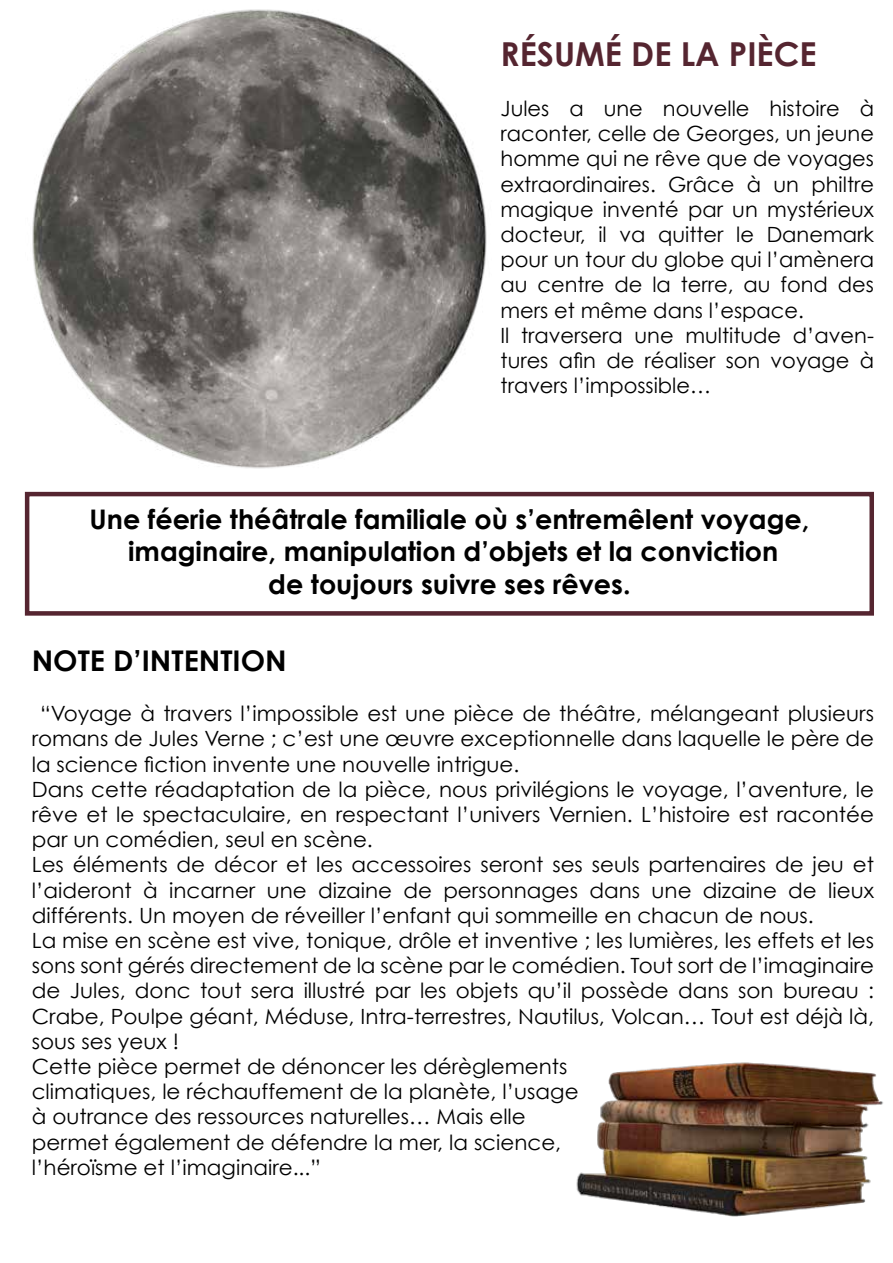
<style>
.page{position:relative;width:893px;height:1263px;background:#fff}
.page>*{position:absolute;margin:0;border:0;box-sizing:border-box;transform-origin:0 0}
.t1{font:700 33px "Century Gothic";color:#552530}
.t2{font:700 28.5px "Century Gothic";color:#000}
.t3{font:700 27px/32.4px "Century Gothic";color:#000;text-align:center}
.t4{font:21px/25.2px "Century Gothic";color:#000}
</style>
<div class="page">
<img style="left:32px;top:9px;width:455px;height:460px">
<img style="left:576px;top:1062px;width:307px;height:155px">
<div style="left:25px;top:492px;width:849px;height:124px;border:4px solid #552530"></div>
<h1 class="t1" style="left:501px;top:33px;width:318px">RÉSUMÉ DE LA PIÈCE</h1>
<p class="t4" style="left:501px;top:96px;width:375px">Jules a une nouvelle histoire à raconter, celle de Georges, un jeune homme qui ne rêve que de voyages extraordinaires. Grâce à un philtre magique inventé par un mystérieux docteur, il va quitter le Danemark pour un tour du globe qui l’amènera au centre de la terre, au fond des mers et même dans l’espace.<br>Il traversera une multitude d’aven&shy;tures afin de réaliser son voyage à travers l’impossible…</p>
<p class="t3" style="left:90px;top:502px;width:721px">Une féerie théâtrale familiale où s’entremêlent voyage, imaginaire, manipulation d’objets et la conviction<br>de toujours suivre ses rêves.</p>
<h2 class="t2" style="left:32px;top:642px;width:256px">NOTE D’INTENTION</h2>
<p class="t4" style="left:32px;top:701px;width:844px;text-indent:8px">“Voyage à travers l’impossible est une pièce de théâtre, mélangeant plusieurs romans de Jules Verne ; c’est une œuvre exceptionnelle dans laquelle le père de la science fiction invente une nouvelle intrigue.<br>Dans cette réadaptation de la pièce, nous privilégions le voyage, l’aventure, le rêve et le spectaculaire, en respectant l’univers Vernien. L’histoire est racontée par un comédien, seul en scène.<br>Les éléments de décor et les accessoires seront ses seuls partenaires de jeu et l’aideront à incarner une dizaine de personnages dans une dizaine de lieux différents. Un moyen de réveiller l’enfant qui sommeille en chacun de nous.<br>La mise en scène est vive, tonique, drôle et inventive ; les lumières, les effets et les sons sont gérés directement de la scène par le comédien. Tout sort de l’imaginaire de Jules, donc tout sera illustré par les objets qu’il possède dans son bureau :<br>Crabe, Poulpe géant, Méduse, Intra-terrestres, Nautilus, Volcan… Tout est déjà là, sous ses yeux !<br>Cette pièce permet de dénoncer les dérèglements<br>climatiques, le réchauffement de la planète, l’usage<br>à outrance des ressources naturelles… Mais elle<br>permet également de défendre la mer, la science,<br>l’héroïsme et l’imaginaire...”</p>
</div>
